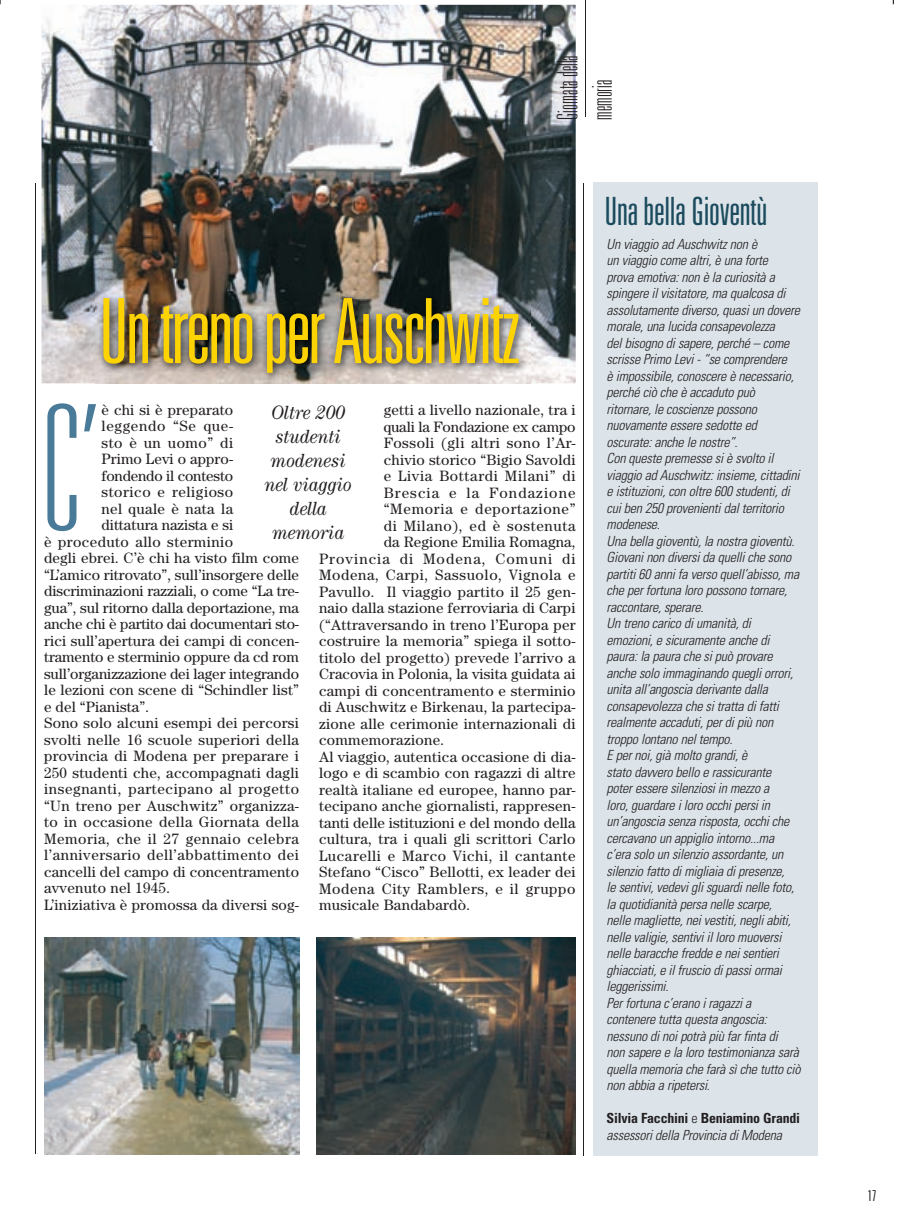
<style>
.page{position:relative;width:902px;height:1231px;background:#fff}
.page>*{position:absolute;margin:0;border:0;box-sizing:border-box;transform-origin:0 0}
.t1{font:100 ultra-condensed 174.9px "Univers LT Std";color:#497b98}
.t2{font:300 ultra-condensed 90px "Univers LT Std";letter-spacing:-.03em;color:#fed304}
.t3{font:300 ultra-condensed 39px "Univers LT Std";letter-spacing:-.01em;color:#1c4b5d}
.t4{font:100 ultra-condensed 28.5px/34.2px "Univers LT Std";color:#231f20}
.t5{font:italic 19.5px/24px "Century Std";color:#231f20;text-align:center;scale:.9 1}
.t6{font:15px "Century Std";letter-spacing:.02em;color:#231f20}
.t7{font:15px "Century Std";letter-spacing:.04em;color:#231f20}
.t8{font:15px "Century Std";letter-spacing:-.005em;color:#231f20}
.t9{font:15px "Century Std";letter-spacing:-.01em;color:#231f20}
.t10{font:15px "Century Std";color:#231f20}
.t11{font:15px "Century Std";letter-spacing:.07em;color:#231f20}
.t12{font:15px "Century Std";letter-spacing:.045em;color:#231f20}
.t13{font:15px "Century Std";letter-spacing:.05em;color:#231f20}
.t14{font:300 ultra-condensed 15px "Univers LT Std";color:#231f20}
.t15{font:italic 300 condensed 13.95px/16.5px "Univers LT Std";letter-spacing:-.015em;color:#231f20}
.s1{font-weight:700;font-style:normal}
.s2{font-style:normal}
</style>
<div class="page">
<hr style="left:583px;top:183px;width:1px;height:973px;background:#231f20">
<hr style="left:585px;top:0;width:1px;height:117px;background:#231f20">
<hr style="left:35px;top:183px;width:1px;height:971px;background:#231f20">
<div style="left:593px;top:182px;width:225px;height:973px;background:#dce4ea"></div>
<img style="left:42px;top:5px;width:534px;height:378px">
<img style="left:96px;top:291px;width:434px;height:92px">
<img style="left:44px;top:937px;width:255px;height:217px">
<img style="left:317px;top:937px;width:258px;height:218px">
<h3 class="t4" style="left:552px;top:120px;width:66px;rotate:-90deg">Giornata della memoria</h3>
<h2 class="t2" style="left:99px;top:296px;width:423px">Un treno per Auschwitz</h2>
<h3 class="t5" style="left:265px;top:402px;width:98px">Oltre 200 studenti modenesi nel viaggio della memoria</h3>
<h1 class="t1" style="left:44px;top:400px;width:57px">C’</h1>
<p class="t6" style="left:101px;top:405px;width:133px">è chi si è preparato</p>
<p class="t6" style="left:384px;top:405px;width:193px">getti a livello nazionale, tra i</p>
<p class="t9" style="left:384px;top:421px;width:193px">quali la Fondazione ex campo</p>
<p class="t6" style="left:384px;top:438px;width:193px">Fossoli (gli altri sono l’Ar-</p>
<p class="t6" style="left:384px;top:454px;width:193px">chivio storico “Bigio Savoldi</p>
<p class="t12" style="left:384px;top:471px;width:193px">e Livia Bottardi Milani” di</p>
<p class="t11" style="left:384px;top:487px;width:193px">Brescia e la Fondazione</p>
<p class="t13" style="left:384px;top:504px;width:193px">“Memoria e deportazione”</p>
<p class="t7" style="left:384px;top:520px;width:193px">di Milano), ed è sostenuta</p>
<p class="t6" style="left:384px;top:537px;width:193px">da Regione Emilia Romagna,</p>
<p class="t11" style="left:319px;top:553px;width:258px">Provincia di Modena, Comuni di</p>
<p class="t7" style="left:319px;top:570px;width:258px">Modena, Carpi, Sassuolo, Vignola e</p>
<p class="t6" style="left:319px;top:586px;width:258px">Pavullo. Il viaggio partito il 25 gen-</p>
<p class="t6" style="left:319px;top:603px;width:258px">naio dalla stazione ferroviaria di Carpi</p>
<p class="t6" style="left:319px;top:619px;width:258px">(“Attraversando in treno l’Europa per</p>
<p class="t6" style="left:319px;top:636px;width:258px">costruire la memoria” spiega il sotto-</p>
<p class="t6" style="left:319px;top:652px;width:258px">titolo del progetto) prevede l’arrivo a</p>
<p class="t6" style="left:319px;top:669px;width:258px">Cracovia in Polonia, la visita guidata ai</p>
<p class="t6" style="left:319px;top:685px;width:258px">campi di concentramento e sterminio</p>
<p class="t6" style="left:319px;top:702px;width:258px">di Auschwitz e Birkenau, la partecipa-</p>
<p class="t6" style="left:319px;top:718px;width:258px">zione alle cerimonie internazionali di</p>
<p class="t6" style="left:319px;top:735px;width:127px">commemorazione.</p>
<p class="t6" style="left:319px;top:751px;width:258px">Al viaggio, autentica occasione di dia-</p>
<p class="t6" style="left:319px;top:768px;width:258px">logo e di scambio con ragazzi di altre</p>
<p class="t6" style="left:319px;top:784px;width:258px">realtà italiane ed europee, hanno par-</p>
<p class="t6" style="left:319px;top:801px;width:258px">tecipano anche giornalisti, rappresen-</p>
<p class="t6" style="left:319px;top:817px;width:258px">tanti delle istituzioni e del mondo della</p>
<p class="t6" style="left:319px;top:834px;width:258px">cultura, tra i quali gli scrittori Carlo</p>
<p class="t7" style="left:319px;top:850px;width:258px">Lucarelli e Marco Vichi, il cantante</p>
<p class="t6" style="left:319px;top:867px;width:258px">Stefano “Cisco” Bellotti, ex leader dei</p>
<p class="t7" style="left:319px;top:883px;width:258px">Modena City Ramblers, e il gruppo</p>
<p class="t6" style="left:319px;top:900px;width:153px">musicale Bandabardò.</p>
<p class="t12" style="left:101px;top:421px;width:133px">leggendo “Se que-</p>
<p class="t6" style="left:101px;top:438px;width:133px">sto è un uomo” di</p>
<p class="t6" style="left:101px;top:454px;width:133px">Primo Levi o appro-</p>
<p class="t9" style="left:101px;top:471px;width:133px">fondendo il contesto</p>
<p class="t6" style="left:101px;top:487px;width:133px">storico e religioso</p>
<p class="t6" style="left:101px;top:504px;width:133px">nel quale è nata la</p>
<p class="t10" style="left:101px;top:520px;width:133px">dittatura nazista e si</p>
<p class="t6" style="left:44px;top:537px;width:191px">è proceduto allo sterminio</p>
<p class="t6" style="left:44px;top:553px;width:256px">degli ebrei. C’è chi ha visto film come</p>
<p class="t10" style="left:44px;top:570px;width:256px">“L’amico ritrovato”, sull’insorgere delle</p>
<p class="t8" style="left:44px;top:586px;width:256px">discriminazioni razziali, o come “La tre-</p>
<p class="t8" style="left:44px;top:603px;width:256px">gua”, sul ritorno dalla deportazione, ma</p>
<p class="t9" style="left:44px;top:619px;width:256px">anche chi è partito dai documentari sto-</p>
<p class="t6" style="left:44px;top:636px;width:256px">rici sull’apertura dei campi di concen-</p>
<p class="t8" style="left:44px;top:652px;width:256px">tramento e sterminio oppure da cd rom</p>
<p class="t8" style="left:44px;top:669px;width:256px">sull’organizzazione dei lager integrando</p>
<p class="t6" style="left:44px;top:685px;width:256px">le lezioni con scene di “Schindler list”</p>
<p class="t6" style="left:44px;top:702px;width:107px">e del “Pianista”.</p>
<p class="t6" style="left:44px;top:718px;width:256px">Sono solo alcuni esempi dei percorsi</p>
<p class="t6" style="left:44px;top:735px;width:256px">svolti nelle 16 scuole superiori della</p>
<p class="t6" style="left:44px;top:751px;width:256px">provincia di Modena per preparare i</p>
<p class="t6" style="left:44px;top:768px;width:256px">250 studenti che, accompagnati dagli</p>
<p class="t7" style="left:44px;top:784px;width:256px">insegnanti, partecipano al progetto</p>
<p class="t6" style="left:44px;top:801px;width:256px">“Un treno per Auschwitz” organizza-</p>
<p class="t6" style="left:44px;top:817px;width:256px">to in occasione della Giornata della</p>
<p class="t6" style="left:44px;top:834px;width:256px">Memoria, che il 27 gennaio celebra</p>
<p class="t6" style="left:44px;top:850px;width:256px">l’anniversario dell’abbattimento dei</p>
<p class="t6" style="left:44px;top:867px;width:256px">cancelli del campo di concentramento</p>
<p class="t6" style="left:44px;top:883px;width:127px">avvenuto nel 1945.</p>
<p class="t6" style="left:44px;top:900px;width:256px">L’iniziativa è promossa da diversi sog-</p>
<h3 class="t3" style="left:604px;top:196px;width:164px">Una bella Gioventù</h3>
<p class="t15" style="left:606px;top:237px;width:195px">Un viaggio ad Auschwitz non è<br>un viaggio come altri, è una forte<br>prova emotiva: non è la curiosità a spingere il visitatore, ma qualcosa di assolutamente diverso, quasi un dovere morale, una lucida consapevolezza<br>del bisogno di sapere, perché – come scrisse Primo Levi - “se comprendere<br>è impossibile, conoscere è necessario, perché ciò che è accaduto può ritornare, le coscienze possono nuovamente essere sedotte ed oscurate: anche le nostre”.<br>Con queste premesse si è svolto il viaggio ad Auschwitz: insieme, cittadini e istituzioni, con oltre 600 studenti, di cui ben 250 provenienti dal territorio modenese.<br>Una bella gioventù, la nostra gioventù.<br>Giovani non diversi da quelli che sono partiti 60 anni fa verso quell’abisso, ma che per fortuna loro possono tornare, raccontare, sperare.<br>Un treno carico di umanità, di emozioni, e sicuramente anche di paura: la paura che si può provare anche solo immaginando quegli orrori, unita all’angoscia derivante dalla consapevolezza che si tratta di fatti realmente accaduti, per di più non troppo lontano nel tempo.<br>E per noi, già molto grandi, è<br>stato davvero bello e rassicurante<br>poter essere silenziosi in mezzo a<br>loro, guardare i loro occhi persi in un’angoscia senza risposta, occhi che cercavano un appiglio intorno...ma c’era solo un silenzio assordante, un silenzio fatto di migliaia di presenze,<br>le sentivi, vedevi gli sguardi nelle foto, la quotidianità persa nelle scarpe,<br>nelle magliette, nei vestiti, negli abiti, nelle valigie, sentivi il loro muoversi nelle baracche fredde e nei sentieri ghiacciati, e il fruscio di passi ormai leggerissimi.<br>Per fortuna c’erano i ragazzi a contenere tutta questa angoscia: nessuno di noi potrà più far finta di<br>non sapere e la loro testimonianza sarà quella memoria che farà sì che tutto ciò non abbia a ripetersi.</p>
<p class="t15" style="left:606px;top:1111px;width:195px"><span class="s1">Silvia Facchini</span> <span class="s2">e</span> <span class="s1">Beniamino Grandi </span>assessori della Provincia di Modena</p>
<p class="t14" style="left:868px;top:1190px;width:10px">17</p>
</div>
